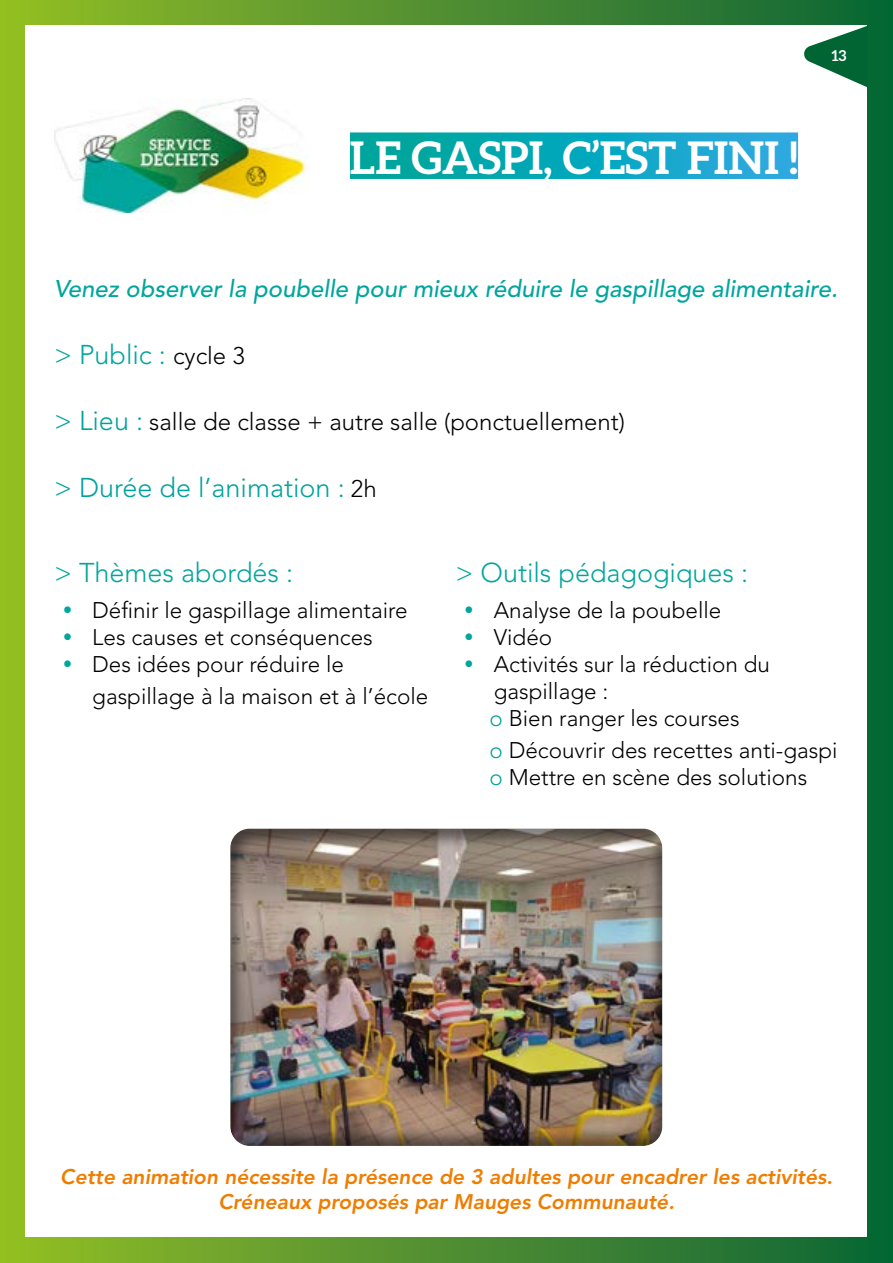
<style>
.page{position:relative;width:893px;height:1263px;background:#fff}
.page>*{position:absolute;margin:0;border:0;box-sizing:border-box;transform-origin:0 0}
.t1{font:700 45px "Aleo";color:#fff}
.t2{font:300 27px "Avenir LT Std";color:#00a69d}
.t3{font:300 27px "Avenir LT Std";color:#00a29c}
.t4{font:italic 500 24px "Avenir LT Std";color:#00a69d}
.t5{font:300 24px "Avenir LT Std";color:#000}
.t6{font:300 22.5px/27px "Avenir LT Std";color:#000}
.t7{font:italic 800 21px/25.2px "Avenir LT Std";color:#ef7d00;text-align:center}
.t8{font:700 15px "Aleo";color:#fff}
.s1{font-size:24px;color:#000}
.s2{font-size:27px;color:#00a29c}
.s3{color:#00a29c}
</style>
<div class="page">
<div style="left:0;top:0;width:893px;height:1263px;background:linear-gradient(to right,#94bc27,#0b6338)"></div>
<div style="left:26px;top:26px;width:841px;height:1211px;background:#fff"></div>
<svg style="left:804px;top:26px;width:64px;height:61px"></svg>
<img style="left:54px;top:98px;width:253px;height:115px">
<svg style="left:350px;top:132px;width:448px;height:47px;background:#0fa8bc"></svg>
<div style="left:217px;top:819px;width:457px;height:327px;background:#000;opacity:.5"></div>
<h1 class="t1" style="left:350px;top:131px;width:449px">LE GASPI, C’EST FINI !</h1>
<p class="t8" style="left:831px;top:47px;width:17px">13</p>
<p class="t4" style="left:54px;top:275px;width:785px">Venez observer la poubelle pour mieux réduire le gaspillage alimentaire.</p>
<p class="t2" style="left:54px;top:339px;width:193px">&gt; Public : <span class="s1">cycle 3</span></p>
<p class="t5" style="left:54px;top:408px;width:573px"><span class="s2">&gt; Lieu :</span> salle de classe + autre salle (ponctuellement)</p>
<p class="t3" style="left:54px;top:471px;width:324px">&gt; Durée de l’animation : <span class="s1">2h</span></p>
<p class="t2" style="left:54px;top:557px;width:241px">&gt; Thèmes abordés :</p>
<p class="t6" style="left:92px;top:596px;width:317px">Définir le gaspillage alimentaire<br>Les causes et conséquences<br>Des idées pour réduire le</p>
<p class="t6" style="left:92px;top:683px;width:337px">gaspillage à la maison et à l’école</p>
<p class="t2" style="left:455px;top:557px;width:294px">&gt; Outils pédagogiques :</p>
<p class="t6" style="left:489px;top:596px;width:282px">Analyse de la poubelle<br>Vidéo<br>Activités sur la réduction du gaspillage :<br><span class="s3">o</span> Bien ranger les courses</p>
<p class="t6" style="left:489px;top:737px;width:350px"><span class="s3">o</span> Découvrir des recettes anti-gaspi <span class="s3">o</span> Mettre en scène des solutions</p>
<p class="t7" style="left:60px;top:1164px;width:774px">Cette animation nécessite la présence de 3 adultes pour encadrer les activités.<br>Créneaux proposés par Mauges Communauté.</p>
</div>
